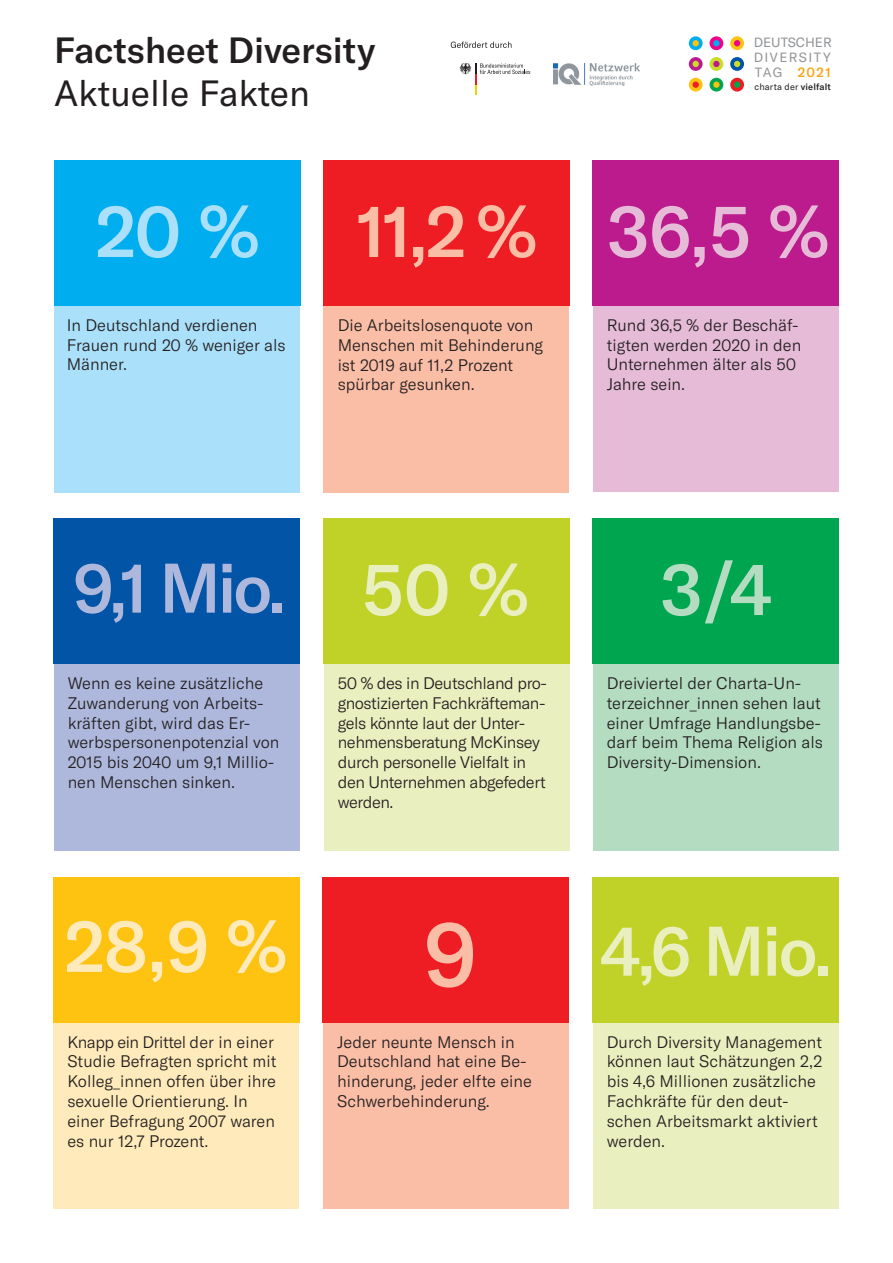
<style>
.page{position:relative;width:893px;height:1263px;background:#fff}
.page>*{position:absolute;margin:0;border:0;box-sizing:border-box;transform-origin:0 0}
.t1{font:500 90px "GT America";color:#fabda6}
.t2{font:500 72px "GT America";color:#e5bbd7}
.t3{font:500 72px "GT America";color:#fabda6}
.t4{font:500 72px "GT America";color:#feeaba}
.t5{font:500 72px "GT America";color:#aae0f9}
.t6{font:500 72px "GT America";color:#eaefbf}
.t7{font:500 72px "GT America";color:#b3dcc0}
.t8{font:500 69px "GT America";color:#aeb8dc}
.t9{font:500 69px "GT America";color:#eaefbf}
.t10{font:500 36px "GT America";color:#231f20}
.t11{font:36px "GT America";color:#231f20}
.t12{font:300 16.5px/19.8px "GT America";color:#231f20}
.t13{font:300 16.5px/19.8px "GT America";letter-spacing:-.025em;color:#231f20}
.t14{font:13.2px/15.1px "GT America";letter-spacing:.045em;color:#939598;text-align:justify}
.t15{font:9.15px "GT America";letter-spacing:.015em;color:#231f20}
.s1{font-weight:500;color:#f9a51b}
.s2{font-weight:500}
</style>
<div class="page">
<div style="left:54px;top:161px;width:246px;height:331px;background:#aae0f9"></div>
<div style="left:54px;top:161px;width:247px;height:145px;background:#00aeef"></div>
<div style="left:593px;top:161px;width:246px;height:331px;background:#e5bbd7"></div>
<div style="left:592px;top:160px;width:247px;height:145px;background:#bc1b8d"></div>
<div style="left:54px;top:519px;width:245px;height:331px;background:#aeb8dc"></div>
<div style="left:53px;top:518px;width:247px;height:146px;background:#0154a6"></div>
<div style="left:324px;top:519px;width:246px;height:331px;background:#eaefbf"></div>
<div style="left:323px;top:518px;width:247px;height:146px;background:#c0d128"></div>
<div style="left:593px;top:519px;width:246px;height:331px;background:#b3dcc0"></div>
<div style="left:592px;top:518px;width:247px;height:146px;background:#00a54f"></div>
<div style="left:323px;top:877px;width:246px;height:332px;background:#fabda6"></div>
<div style="left:323px;top:877px;width:246px;height:145px;background:#ee1d23"></div>
<div style="left:324px;top:161px;width:245px;height:331px;background:#fabda6"></div>
<div style="left:323px;top:161px;width:247px;height:145px;background:#ee1d23"></div>
<div style="left:53px;top:877px;width:246px;height:332px;background:#feeaba"></div>
<div style="left:53px;top:877px;width:247px;height:145px;background:#fec210"></div>
<div style="left:593px;top:877px;width:246px;height:332px;background:#eaefbf"></div>
<div style="left:592px;top:877px;width:247px;height:145px;background:#c0d128"></div>
<svg style="left:459px;top:63px;width:71px;height:32px"></svg>
<img style="left:553px;top:63px;width:86px;height:23px">
<svg style="left:689px;top:36px;width:14px;height:14px"></svg>
<div style="left:689px;top:57px;width:14px;height:14px;background:#bc1b8d;border-radius:50%"></div>
<svg style="left:689px;top:78px;width:14px;height:14px"></svg>
<svg style="left:709px;top:78px;width:14px;height:14px"></svg>
<svg style="left:730px;top:78px;width:14px;height:14px"></svg>
<div style="left:709px;top:57px;width:14px;height:14px;background:#cadb2a;border-radius:50%"></div>
<div style="left:730px;top:57px;width:14px;height:14px;background:#0154a6;border-radius:50%"></div>
<svg style="left:709px;top:36px;width:14px;height:14px"></svg>
<div style="left:730px;top:36px;width:14px;height:14px;background:#fec210;border-radius:50%"></div>
<svg style="left:693px;top:40px;width:6px;height:6px"></svg>
<div style="left:713px;top:40px;width:7px;height:6px;background:#00aeef;border-radius:50%"></div>
<svg style="left:734px;top:40px;width:6px;height:6px"></svg>
<svg style="left:693px;top:61px;width:6px;height:6px"></svg>
<div style="left:713px;top:61px;width:7px;height:6px;background:#bc1b8d;border-radius:50%"></div>
<svg style="left:734px;top:61px;width:6px;height:6px"></svg>
<svg style="left:693px;top:82px;width:6px;height:6px"></svg>
<div style="left:713px;top:82px;width:7px;height:6px;background:#fec210;border-radius:50%"></div>
<svg style="left:734px;top:82px;width:6px;height:6px"></svg>
<svg style="left:451px;top:42px;width:60px;height:6px"></svg>
<h3 class="t10" style="left:54px;top:28px;width:323px">Factsheet Diversity</h3>
<h3 class="t11" style="left:54px;top:72px;width:257px">Aktuelle Fakten</h3>
<h2 class="t5" style="left:96px;top:188px;width:165px">20 %</h2>
<p class="t12" style="left:67px;top:315px;width:220px">In Deutschland verdienen<br>Frauen rund 20 % weniger als<br>Männer.</p>
<h2 class="t3" style="left:356px;top:188px;width:182px">11,2 %</h2>
<p class="t12" style="left:338px;top:315px;width:207px">Die Arbeitslosenquote von<br>Menschen mit Behinderung ist 2019 auf 11,2 Prozent spürbar gesunken.</p>
<p class="t14" style="left:754px;top:35px;width:80px">DEUTSCHER DIVERSITY TAG <span class="s1">2021</span></p>
<p class="t15" style="left:754px;top:82px;width:78px">charta der <span class="s2">vielfalt</span></p>
<h2 class="t2" style="left:607px;top:188px;width:223px">36,5 %</h2>
<p class="t12" style="left:607px;top:315px;width:196px">Rund 36,5 % der Beschäf&shy;tigten werden 2020 in den<br>Unternehmen älter als 50<br>Jahre sein.</p>
<h3 class="t8" style="left:73px;top:546px;width:215px">9,1 Mio.</h3>
<p class="t12" style="left:68px;top:673px;width:213px">Wenn es keine zusätzliche<br>Zuwanderung von Arbeits&shy;kräften gibt, wird das Er&shy;werbspersonenpotenzial von<br>2015 bis 2040 um 9,1 Millio&shy;nen Menschen sinken.</p>
<h2 class="t4" style="left:65px;top:903px;width:223px">28,9 %</h2>
<p class="t12" style="left:67px;top:1032px;width:211px">Knapp ein Drittel der in einer<br>Studie Befragten spricht mit<br>Kolleg_innen offen über ihre sexuelle Orientierung. In einer Befragung 2007 waren es nur 12,7 Prozent.</p>
<h2 class="t6" style="left:362px;top:546px;width:168px">50 %</h2>
<p class="t13" style="left:338px;top:673px;width:211px">50 % des in Deutschland pro&shy;gnostizierten Fachkräfteman&shy;gels könnte laut der Unter&shy;nehmensberatung McKinsey durch personelle Vielfalt in den Unternehmen abgefedert werden.</p>
<h1 class="t1" style="left:424px;top:900px;width:54px">9</h1>
<p class="t12" style="left:337px;top:1032px;width:196px">Jeder neunte Mensch in<br>Deutschland hat eine Be&shy;hinderung, jeder elfte eine<br>Schwerbehinderung.</p>
<h2 class="t7" style="left:661px;top:546px;width:113px">3/4</h2>
<p class="t12" style="left:607px;top:673px;width:218px">Dreiviertel der Charta-Un&shy;terzeichner_innen sehen laut einer Umfrage Handlungsbe&shy;darf beim Thema Religion als<br>Diversity-Dimension.</p>
<h3 class="t9" style="left:600px;top:909px;width:234px">4,6 Mio.</h3>
<p class="t12" style="left:607px;top:1032px;width:217px">Durch Diversity Management können laut Schätzungen 2,2 bis 4,6 Millionen zusätzliche<br>Fachkräfte für den deut&shy;schen Arbeitsmarkt aktiviert werden.</p>
</div>
